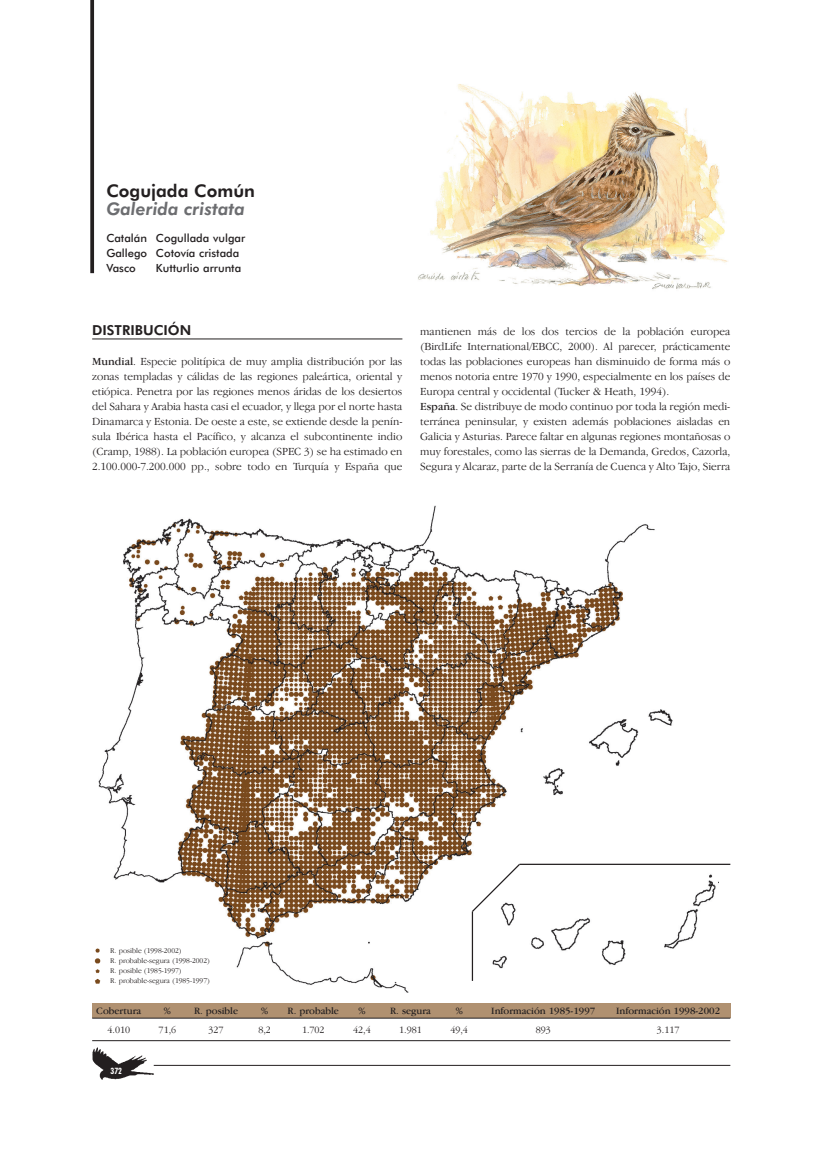
<style>
.page{position:relative;width:819px;height:1156px;background:#fff}
.page>*{position:absolute;margin:0;border:0;box-sizing:border-box;transform-origin:0 0}
.t1{font:italic 800 17.5px "Futura BT";color:#6c6d70}
.t2{font:800 17.5px "Futura BT";color:#231f20}
.t3{font:800 13.75px "Futura BT";color:#231f20}
.t4{font:300 11.25px/15px "Garamond IT Cby BT";color:#231f20;text-align:justify}
.t5{font:500 11.25px/15px "Futura BT";color:#231f20}
.t6{font:10px "Garamond IT Cby BT";color:#231f20}
.t7{font:300 10px "Garamond IT Cby BT";color:#231f20}
.t8{font:700 condensed 8.75px "Futura BT";color:#fff}
.t9{font:300 7.5px/10px "Garamond IT Cby BT";color:#231f20}
.s1{font-weight:400}
</style>
<div class="page">
<img style="left:98px;top:505px;width:620px;height:487px">
<hr style="left:472px;top:911px;width:1px;height:69px;background:#231f20">
<svg style="left:470px;top:862px;width:51px;height:51px"></svg>
<hr style="left:519px;top:863px;width:211px;height:1px;background:#231f20">
<hr style="left:92px;top:338px;width:310px;height:1px;background:#231f20">
<img style="left:418px;top:84px;width:310px;height:205px">
<svg style="left:90px;top:0;width:4px;height:273px"></svg>
<div style="left:92px;top:1002px;width:638px;height:15px;background:#b09171"></div>
<hr style="left:92px;top:1017px;width:638px;height:1px;background:#231f20">
<hr style="left:92px;top:1040px;width:638px;height:1px;background:#231f20">
<img style="left:94px;top:945px;width:14px;height:40px">
<img style="left:92px;top:1047px;width:68px;height:33px">
<hr style="left:154px;top:1064px;width:576px;height:1px;background:#231f20">
<h1 class="t2" style="left:106px;top:184px;width:150px">Cogujada Común</h1>
<h1 class="t1" style="left:106px;top:202px;width:140px">Galerida cristata</h1>
<p class="t5" style="left:106px;top:232px;width:140px">Catalán Cogullada vulgar<br>Gallego Cotovía cristada<br>Vasco</p>
<p class="t5" style="left:156px;top:262px;width:87px">Kutturlio arrunta</p>
<p class="t3" style="left:92px;top:324px;width:101px">DISTRIBUCIÓN</p>
<p class="t4" style="left:92px;top:355px;width:312px"><span class="s1">Mundial</span>. Especie politípica de muy amplia distribución por las zonas templadas y cálidas de las regiones paleártica, oriental y etiópica. Penetra por las regiones menos áridas de los desiertos del Sahara y Arabia hasta casi el ecuador, y llega por el norte hasta Dinamarca y Estonia. De oeste a este, se extiende desde la penín&shy;sula Ibérica hasta el Pacífico, y alcanza el subcontinente indio (Cramp, 1988). La población europea (SPEC 3) se ha estimado en 2.100.000-7.200.000 pp., sobre todo en Turquía y España que</p>
<p class="t4" style="left:420px;top:325px;width:312px;text-align:left">mantienen más de los dos tercios de la población europea (BirdLife International/EBCC, 2000). Al parecer, prácticamente todas las poblaciones europeas han disminuido de forma más o menos notoria entre 1970 y 1990, especialmente en los países de Europa central y occidental (Tucker &amp; Heath, 1994).<br><span class="s1">España</span>. Se distribuye de modo continuo por toda la región medi&shy;terránea peninsular, y existen además poblaciones aisladas en Galicia y Asturias. Parece faltar en algunas regiones montañosas o muy forestales, como las sierras de la Demanda, Gredos, Cazorla, Segura y Alcaraz, parte de la Serranía de Cuenca y Alto Tajo, Sierra</p>
<p class="t9" style="left:110px;top:946px;width:101px">R. posible (1998-2002)<br>R. probable-segura (1998-2002)<br>R. posible (1985-1997)<br>R. probable-segura (1985-1997)</p>
<p class="t6" style="left:96px;top:1007px;width:46px">Cobertura</p>
<p class="t7" style="left:107px;top:1025px;width:24px">4.010</p>
<p class="t8" style="left:110px;top:1066px;width:13px">372</p>
<p class="t6" style="left:164px;top:1007px;width:9px">%</p>
<p class="t7" style="left:159px;top:1025px;width:19px">71,6</p>
<p class="t6" style="left:194px;top:1007px;width:46px">R. posible</p>
<p class="t7" style="left:208px;top:1025px;width:17px">327</p>
<p class="t6" style="left:261px;top:1007px;width:9px">%</p>
<p class="t7" style="left:258px;top:1025px;width:14px">8,2</p>
<p class="t6" style="left:287px;top:1007px;width:53px">R. probable</p>
<p class="t7" style="left:302px;top:1025px;width:24px">1.702</p>
<p class="t6" style="left:358px;top:1007px;width:9px">%</p>
<p class="t7" style="left:353px;top:1025px;width:19px">42,4</p>
<p class="t6" style="left:390px;top:1007px;width:42px">R. segura</p>
<p class="t7" style="left:399px;top:1025px;width:24px">1.981</p>
<p class="t6" style="left:455px;top:1007px;width:9px">%</p>
<p class="t7" style="left:450px;top:1025px;width:19px">49,4</p>
<p class="t6" style="left:491px;top:1007px;width:105px">Información 1985-1997</p>
<p class="t7" style="left:535px;top:1025px;width:17px">893</p>
<p class="t6" style="left:616px;top:1007px;width:105px">Información 1998-2002</p>
<p class="t7" style="left:656px;top:1025px;width:24px">3.117</p>
</div>
